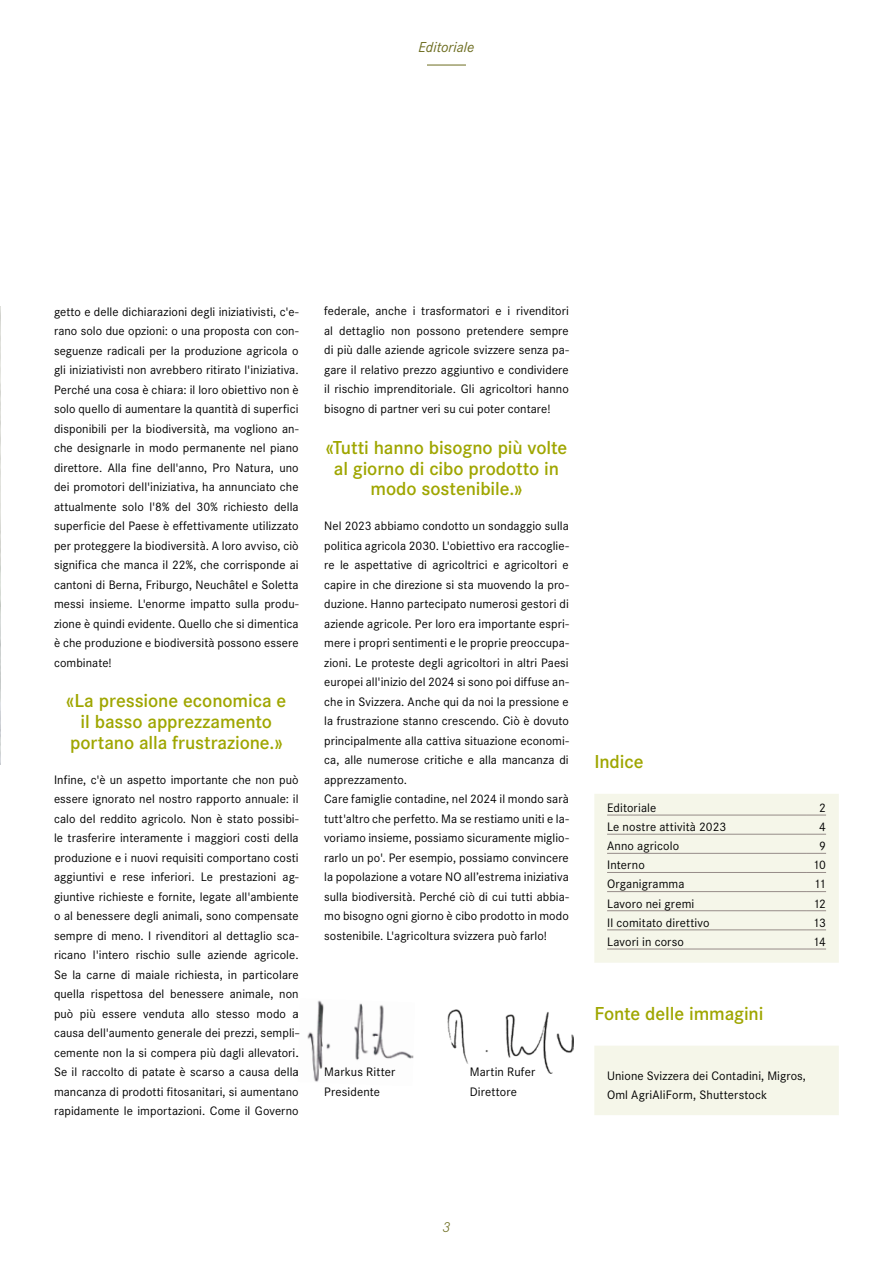
<style>
.page{position:relative;width:893px;height:1263px;background:#fff}
.page>*{position:absolute;margin:0;border:0;box-sizing:border-box;transform-origin:0 0}
.t1{font:600 19.5px/20.7px "Corporate S";letter-spacing:-.005em;color:#9fa600;text-align:center}
.t2{font:italic 15px "Corporate S";letter-spacing:.005em;color:#6d6d20}
.t3{font:italic 300 15px "Corporate S";color:#6d6d20}
.t4{font:12.75px/19.5px "Corporate S";letter-spacing:.005em;color:#000;text-align:justify}
</style>
<div class="page">
<img style="left:0;top:306px;width:1px;height:458px">
<hr style="left:427px;top:65px;width:39px;height:1px;background:#6d6d20">
<svg style="left:594px;top:794px;width:245px;height:169px;background:#f0f1e5"></svg>
<div style="left:594px;top:1046px;width:245px;height:69px;background:#f5f6e9"></div>
<img style="left:307px;top:1000px;width:107px;height:82px">
<img style="left:448px;top:1009px;width:126px;height:64px">
<p class="t2" style="left:418px;top:39px;width:57px">Editoriale</p>
<p class="t4" style="left:54px;top:302px;width:246px">getto e delle dichiarazioni degli iniziativisti, c'e&shy;rano solo due opzioni: o una proposta con con&shy;seguenze radicali per la produzione agricola o gli iniziativisti non avrebbero ritirato l'iniziativa.<br>Perché una cosa è chiara: il loro obiettivo non è solo quello di aumentare la quantità di superfici disponibili per la biodiversità, ma vogliono an&shy;che designarle in modo permanente nel piano direttore. Alla fine dell'anno, Pro Natura, uno dei promotori dell'iniziativa, ha annunciato che attualmente solo l'8% del 30% richiesto della superficie del Paese è effettivamente utilizzato per proteggere la biodiversità. A loro avviso, ciò significa che manca il 22%, che corrisponde ai cantoni di Berna, Friburgo, Neuchâtel e Soletta messi insieme. L'enorme impatto sulla produ&shy;zione è quindi evidente. Quello che si dimentica è che produzione e biodiversità possono essere combinate!</p>
<h1 class="t1" style="left:66px;top:691px;width:222px">«La pressione economica e il basso apprezzamento portano alla frustrazione.»</h1>
<p class="t4" style="left:54px;top:770px;width:246px">Infine, c'è un aspetto importante che non può essere ignorato nel nostro rapporto annuale: il calo del reddito agricolo. Non è stato possibi&shy;le trasferire interamente i maggiori costi della produzione e i nuovi requisiti comportano costi aggiuntivi e rese inferiori. Le prestazioni ag&shy;giuntive richieste e fornite, legate all'ambiente o al benessere degli animali, sono compensate sempre di meno. I rivenditori al dettaglio sca&shy;ricano l'intero rischio sulle aziende agricole.<br>Se la carne di maiale richiesta, in particolare quella rispettosa del benessere animale, non può più essere venduta allo stesso modo a causa dell'aumento generale dei prezzi, sempli&shy;cemente non la si compera più dagli allevatori.<br>Se il raccolto di patate è scarso a causa della mancanza di prodotti fitosanitari, si aumentano rapidamente le importazioni. Come il Governo</p>
<p class="t4" style="left:324px;top:302px;width:246px">federale, anche i trasformatori e i rivenditori al dettaglio non possono pretendere sempre di più dalle aziende agricole svizzere senza pa&shy;gare il relativo prezzo aggiuntivo e condividere il rischio imprenditoriale. Gli agricoltori hanno bisogno di partner veri su cui poter contare!</p>
<h1 class="t1" style="left:326px;top:437px;width:243px">«Tutti hanno bisogno più volte al giorno di cibo prodotto in modo sostenibile.»</h1>
<p class="t4" style="left:324px;top:516px;width:246px;text-align:left">Nel 2023 abbiamo condotto un sondaggio sulla politica agricola 2030. L'obiettivo era raccoglie&shy;re le aspettative di agricoltrici e agricoltori e capire in che direzione si sta muovendo la pro&shy;duzione. Hanno partecipato numerosi gestori di aziende agricole. Per loro era importante espri&shy;mere i propri sentimenti e le proprie preoccupa&shy;zioni. Le proteste degli agricoltori in altri Paesi europei all'inizio del 2024 si sono poi diffuse an&shy;che in Svizzera. Anche qui da noi la pressione e la frustrazione stanno crescendo. Ciò è dovuto principalmente alla cattiva situazione economi&shy;ca, alle numerose critiche e alla mancanza di apprezzamento.<br>Care famiglie contadine, nel 2024 il mondo sarà tutt'altro che perfetto. Ma se restiamo uniti e la&shy;voriamo insieme, possiamo sicuramente miglio&shy;rarlo un po'. Per esempio, possiamo convincere la popolazione a votare NO all’estrema iniziativa sulla biodiversità. Perché ciò di cui tutti abbia&shy;mo bisogno ogni giorno è cibo prodotto in modo sostenibile. L'agricoltura svizzera può farlo!</p>
<p class="t4" style="left:324px;top:1062px;width:73px">Markus Ritter</p>
<p class="t4" style="left:470px;top:1062px;width:67px">Martin Rufer</p>
<p class="t4" style="left:324px;top:1082px;width:58px">Presidente</p>
<p class="t4" style="left:470px;top:1082px;width:49px">Direttore</p>
<h1 class="t1" style="left:594px;top:752px;width:51px">Indice</h1>
<p class="t4" style="left:607px;top:798px;width:51px">Editoriale</p>
<p class="t4" style="left:819px;top:798px;width:8px">2</p>
<p class="t4" style="left:607px;top:817px;width:121px">Le nostre attività 2023</p>
<p class="t4" style="left:819px;top:817px;width:8px">4</p>
<p class="t4" style="left:607px;top:836px;width:74px">Anno agricolo</p>
<p class="t4" style="left:819px;top:836px;width:8px">9</p>
<p class="t4" style="left:607px;top:855px;width:39px">Interno</p>
<p class="t4" style="left:813px;top:855px;width:15px">10</p>
<p class="t4" style="left:607px;top:874px;width:79px">Organigramma</p>
<p class="t4" style="left:814px;top:874px;width:14px">11</p>
<p class="t4" style="left:607px;top:894px;width:89px">Lavoro nei gremi</p>
<p class="t4" style="left:813px;top:894px;width:15px">12</p>
<p class="t4" style="left:607px;top:913px;width:104px">Il comitato direttivo</p>
<p class="t4" style="left:813px;top:913px;width:15px">13</p>
<p class="t4" style="left:607px;top:932px;width:78px">Lavori in corso</p>
<p class="t4" style="left:813px;top:932px;width:15px">14</p>
<h1 class="t1" style="left:594px;top:1004px;width:171px">Fonte delle immagini</h1>
<p class="t4" style="left:607px;top:1066px;width:200px">Unione Svizzera dei Contadini, Migros,<br>Oml AgriAliForm, Shutterstock</p>
<p class="t3" style="left:443px;top:1219px;width:9px">3</p>
</div>
